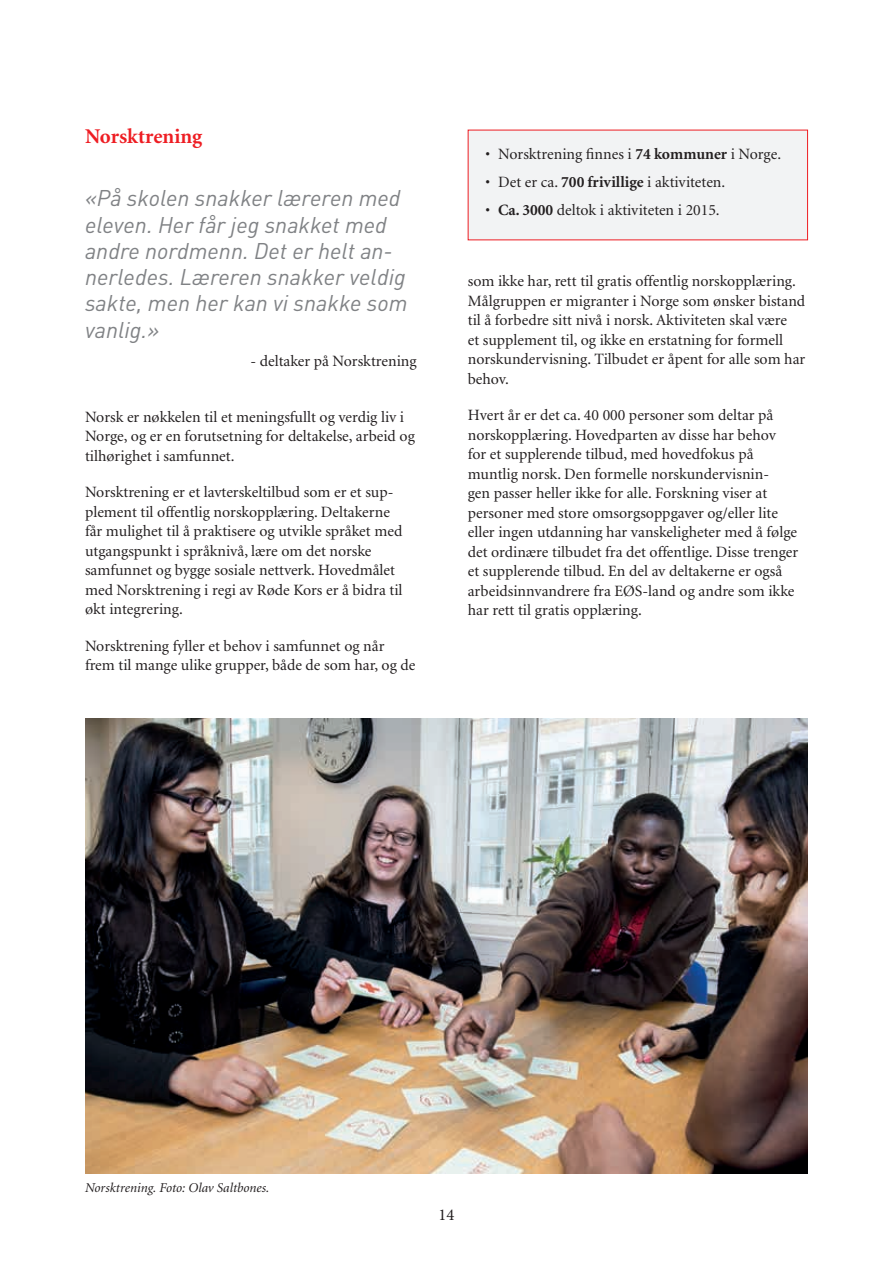
<style>
.page{position:relative;width:893px;height:1263px;background:#fff}
.page>*{position:absolute;margin:0;border:0;box-sizing:border-box;transform-origin:0 0}
.t1{font:italic 22.5px/26.2px "DIN";color:#808285}
.t2{font:700 21px "Minion LT";color:#ee1d23}
.t3{font:16.5px "Minion Pro";color:#231f20}
.t4{font:15.75px/19.5px "Minion LT";color:#231f20}
.t5{font:italic 13.5px "Minion LT";color:#231f20}
.s1{font-weight:700}
</style>
<div class="page">
<div style="left:468px;top:130px;width:339px;height:110px;background:#f2f3f4"></div>
<img style="left:85px;top:719px;width:723px;height:455px">
<h2 class="t2" style="left:85px;top:126px;width:119px">Norsktrening</h2>
<h1 class="t1" style="left:85px;top:185px;width:324px">«På skolen snakker læreren med eleven. Her får jeg snakket med andre nordmenn. Det er helt an&shy;nerledes. Læreren snakker veldig sakte, men her kan vi snakke som vanlig.»</h1>
<p class="t4" style="left:250px;top:351px;width:168px">- deltaker på Norsktrening</p>
<p class="t4" style="left:85px;top:407px;width:331px">Norsk er nøkkelen til et meningsfullt og verdig liv i<br>Norge, og er en forutsetning for deltakelse, arbeid og tilhørighet i samfunnet.</p>
<p class="t4" style="left:85px;top:483px;width:319px">Norsktrening er et lavterskeltilbud som er et sup&shy;plement til offentlig norskopplæring. Deltakerne får mulighet til å praktisere og utvikle språket med utgangspunkt i språknivå, lære om det norske samfunnet og bygge sosiale nettverk. Hovedmålet med Norsktrening i regi av Røde Kors er å bidra til økt integrering.</p>
<p class="t4" style="left:85px;top:636px;width:332px">Norsktrening fyller et behov i samfunnet og når frem til mange ulike grupper, både de som har, og de</p>
<p class="t4" style="left:485px;top:145px;width:297px">• Norsktrening finnes i <span class="s1">74 kommuner</span> i Norge.</p>
<p class="t4" style="left:485px;top:173px;width:241px">• Det er ca. <span class="s1">700 frivillige</span> i aktiviteten.</p>
<p class="t4" style="left:485px;top:201px;width:236px">• <span class="s1">Ca. 3000</span> deltok i aktiviteten i 2015.</p>
<p class="t4" style="left:468px;top:272px;width:339px">som ikke har, rett til gratis offentlig norskopplæring.<br>Målgruppen er migranter i Norge som ønsker bistand til å forbedre sitt nivå i norsk. Aktiviteten skal være<br>et supplement til, og ikke en erstatning for formell norskundervisning. Tilbudet er åpent for alle som har behov.</p>
<p class="t4" style="left:468px;top:406px;width:332px">Hvert år er det ca. 40 000 personer som deltar på norskopplæring. Hovedparten av disse har behov for et supplerende tilbud, med hovedfokus på muntlig norsk. Den formelle norskundervisnin-<br>gen passer heller ikke for alle. Forskning viser at personer med store omsorgsoppgaver og/eller lite eller ingen utdanning har vanskeligheter med å følge det ordinære tilbudet fra det offentlige. Disse trenger et supplerende tilbud. En del av deltakerne er også arbeidsinnvandrere fra EØS-land og andre som ikke har rett til gratis opplæring.</p>
<p class="t5" style="left:85px;top:1181px;width:186px">Norsktrening. Foto: Olav Saltbones.</p>
<p class="t3" style="left:439px;top:1203px;width:17px">14</p>
</div>
